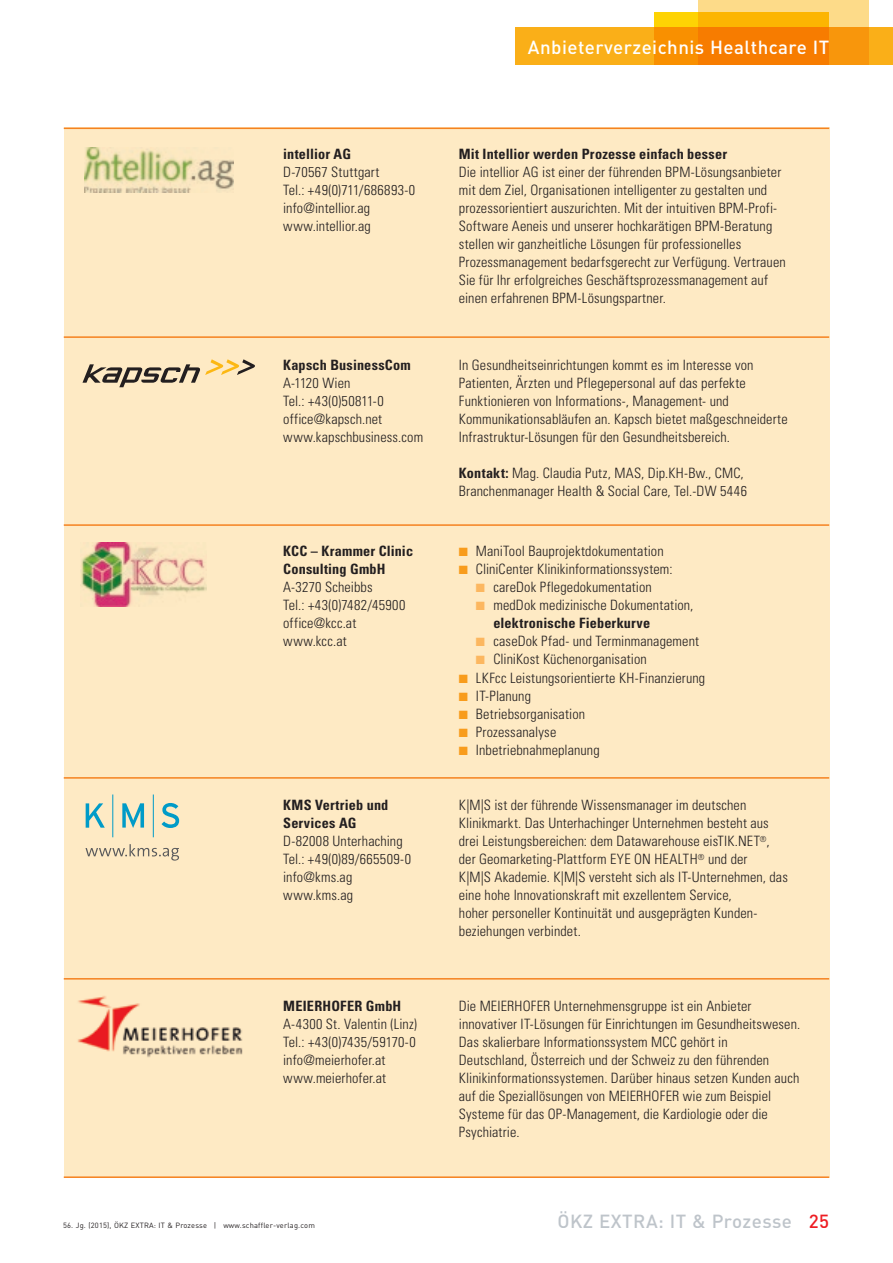
<style>
.page{position:relative;width:893px;height:1263px;background:#fff}
.page>*{position:absolute;margin:0;border:0;box-sizing:border-box;transform-origin:0 0}
.t1{font:500 18.75px "DIN";letter-spacing:.025em;color:#fff}
.t2{font:500 18.75px "DIN";letter-spacing:.025em;color:#bec4ca}
.t3{font:300 condensed 14.25px/18px "Univers LT Std";letter-spacing:.01em;color:#231f20}
.t4{font:700 condensed 14.25px/18px "Univers LT Std";letter-spacing:.015em;color:#231f20}
.t5{font:7.5px "DIN";letter-spacing:.025em;color:#231f20}
.s1{font-weight:700}
.s2{color:#f89c1c}
.s3{color:#fcb760}
.s4{color:#ee1d23}
</style>
<div class="page">
<div style="left:64px;top:128px;width:765px;height:1050px;background:#feeac4"></div>
<hr style="left:64px;top:128px;width:765px;height:1px;background:#f58220">
<hr style="left:64px;top:336px;width:765px;height:2px;background:#f58220">
<hr style="left:64px;top:524px;width:765px;height:2px;background:#f58220">
<hr style="left:64px;top:777px;width:765px;height:2px;background:#f58220">
<hr style="left:64px;top:978px;width:765px;height:1px;background:#f58220">
<hr style="left:64px;top:1176px;width:765px;height:2px;background:#f58220">
<img style="left:78px;top:996px;width:165px;height:61px">
<img style="left:81px;top:542px;width:126px;height:64px">
<svg style="left:162px;top:803px;width:17px;height:25px"></svg>
<svg style="left:122px;top:803px;width:22px;height:25px"></svg>
<svg style="left:86px;top:803px;width:19px;height:25px"></svg>
<hr style="left:112px;top:794px;width:1px;height:43px;background:#009bc8">
<hr style="left:153px;top:794px;width:1px;height:43px;background:#009bc8">
<svg style="left:85px;top:844px;width:94px;height:16px"></svg>
<svg style="left:82px;top:359px;width:173px;height:28px"></svg>
<img style="left:85px;top:148px;width:149px;height:45px">
<div style="left:516px;top:28px;width:377px;height:37px;background:#faaf18"></div>
<svg style="left:698px;top:0;width:171px;height:65px;fill:#fddb89"></svg>
<svg style="left:655px;top:13px;width:174px;height:52px;fill:#f77c00"></svg>
<h1 class="t1" style="left:528px;top:35px;width:303px">Anbieterverzeichnis Healthcare IT</h1>
<p class="t4" style="left:283px;top:145px;width:69px">intellior AG</p>
<p class="t3" style="left:283px;top:163px;width:134px">D-70567 Stuttgart<br>Tel.: +49(0)711/686893-0 info@intellior.ag www.intellior.ag</p>
<p class="t4" style="left:283px;top:355px;width:129px">Kapsch BusinessCom</p>
<p class="t3" style="left:283px;top:374px;width:141px">A-1120 Wien<br>Tel.: +43(0)50811-0 office@kapsch.net www.kapschbusiness.com</p>
<p class="t4" style="left:283px;top:542px;width:131px">KCC – Krammer Clinic<br>Consulting GmbH</p>
<p class="t3" style="left:283px;top:578px;width:124px">A-3270 Scheibbs<br>Tel.: +43(0)7482/45900 office@kcc.at www.kcc.at</p>
<p class="t4" style="left:283px;top:796px;width:107px">KMS Vertrieb und<br>Services AG</p>
<p class="t3" style="left:283px;top:832px;width:129px">D-82008 Unterhaching<br>Tel.: +49(0)89/665509-0 info@kms.ag www.kms.ag</p>
<p class="t4" style="left:283px;top:997px;width:120px">MEIERHOFER GmbH</p>
<p class="t3" style="left:283px;top:1015px;width:135px">A-4300 St. Valentin (Linz)<br>Tel.: +43(0)7435/59170-0 info@meierhofer.at www.meierhofer.at</p>
<p class="t4" style="left:459px;top:145px;width:270px">Mit Intellior werden Prozesse einfach besser</p>
<p class="t3" style="left:459px;top:163px;width:328px">Die intellior AG ist einer der führenden BPM-Lösungsanbieter mit dem Ziel, Organisationen intelligenter zu gestalten und prozessorientiert auszurichten. Mit der intuitiven BPM-Profi-Software Aeneis und unserer hochkarätigen BPM-Beratung stellen wir ganzheitliche Lösungen für professionelles Prozessmanagement bedarfsgerecht zur Verfügung. Vertrauen Sie für Ihr erfolgreiches Geschäftsprozessmanagement auf einen erfahrenen BPM-Lösungspartner.</p>
<p class="t3" style="left:459px;top:356px;width:330px">In Gesundheitseinrichtungen kommt es im Interesse von Patienten, Ärzten und Pflegepersonal auf das perfekte Funktionieren von Informations-, Management- und Kommunikationsabläufen an. Kapsch bietet maßgeschneiderte Infrastruktur-Lösungen für den Gesundheitsbereich.</p>
<p class="t3" style="left:459px;top:464px;width:290px"><span class="s1">Kontakt:</span> Mag. Claudia Putz, MAS, Dip.KH-Bw., CMC,<br>Branchenmanager Health &amp; Social Care, Tel.-DW 5446</p>
<p class="t3" style="left:459px;top:542px;width:206px"><span class="s2">■</span> ManiTool Bauprojektdokumentation</p>
<p class="t3" style="left:459px;top:560px;width:215px"><span class="s2">■</span> CliniCenter Klinikinformationssystem:</p>
<p class="t3" style="left:476px;top:578px;width:177px"><span class="s3">■</span> careDok Pflegedokumentation</p>
<p class="t3" style="left:493px;top:596px;width:201px;text-indent:-18px"><span class="s3">■</span> medDok medizinische Dokumentation, <span class="s1">elektronische Fieberkurve</span></p>
<p class="t3" style="left:476px;top:632px;width:225px"><span class="s3">■</span> caseDok Pfad- und Terminmanagement</p>
<p class="t3" style="left:476px;top:650px;width:172px"><span class="s3">■</span> CliniKost Küchenorganisation</p>
<p class="t3" style="left:459px;top:668px;width:248px"><span class="s2">■</span> LKFcc Leistungsorientierte KH-Finanzierung</p>
<p class="t3" style="left:459px;top:686px;width:74px"><span class="s2">■</span> IT-Planung</p>
<p class="t3" style="left:459px;top:704px;width:128px"><span class="s2">■</span> Betriebsorganisation</p>
<p class="t3" style="left:459px;top:722px;width:99px"><span class="s2">■</span> Prozessanalyse</p>
<p class="t3" style="left:459px;top:740px;width:142px"><span class="s2">■</span> Inbetriebnahmeplanung</p>
<p class="t3" style="left:459px;top:796px;width:330px">K|M|S ist der führende Wissensmanager im deutschen Klinikmarkt. Das Unterhachinger Unternehmen besteht aus drei Leistungsbereichen: dem Datawarehouse eisTIK.NET<sup>®</sup>, der Geomarketing-Plattform EYE ON HEALTH<sup>®</sup> und der<br>K|M|S Akademie. K|M|S versteht sich als IT-Unternehmen, das eine hohe Innovationskraft mit exzellentem Service,<br>hoher personeller Kontinuität und ausgeprägten Kunden&shy;beziehungen verbindet.</p>
<p class="t3" style="left:459px;top:997px;width:343px">Die MEIERHOFER Unternehmensgruppe ist ein Anbieter innovativer IT-Lösungen für Einrichtungen im Gesundheitswesen.<br>Das skalierbare Informationssystem MCC gehört in<br>Deutschland, Österreich und der Schweiz zu den führenden Klinikinformationssystemen. Darüber hinaus setzen Kunden auch auf die Speziallösungen von MEIERHOFER wie zum Beispiel Systeme für das OP-Management, die Kardiologie oder die Psychiatrie.</p>
<p class="t5" style="left:63px;top:1220px;width:253px">56. Jg. (2015), ÖKZ EXTRA: IT &amp; Prozesse | www.schaffler-verlag.com</p>
<h1 class="t2" style="left:558px;top:1209px;width:273px">ÖKZ EXTRA: IT &amp; Prozesse <span class="s4">25</span></h1>
</div>
